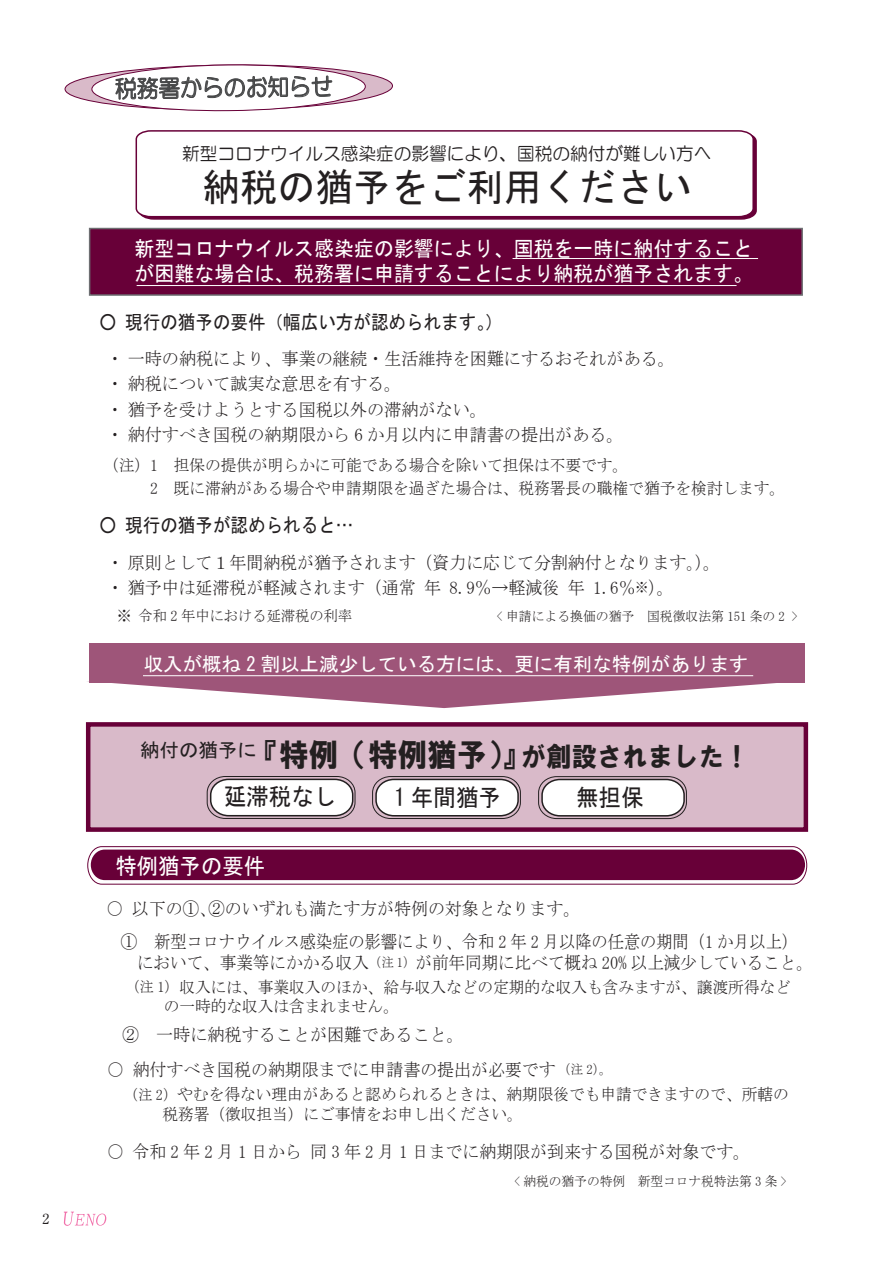
<style>
.page{position:relative;width:893px;height:1263px;background:#fff}
.page>*{position:absolute;margin:0;border:0;box-sizing:border-box;transform-origin:0 0}
.t1{font:39px "MS Gothic";color:#231f20}
.t2{font:31.5px "HG Soei Kakugothic UB";color:#231f20;scale:.94 1}
.t3{font:24px "MS Gothic";color:#231f20;scale:.94 1}
.t4{font:24px "HG Maru Gothic MPRO";color:#474849;scale:.91 1}
.t5{font:22.5px "MS Gothic";color:#fff;scale:.95 1}
.t6{font:21px/25.5px "MS Gothic";color:#fff;scale:.95 1}
.t7{font:19.5px "MS Gothic";color:#231f20;scale:.9 1}
.t8{font:19.5px "MS Gothic";color:#fff}
.t9{font:18px/25.5px "MS Mincho";color:#231f20;scale:.95 1}
.t10{font:18px/25.5px "MS Mincho";color:#231f20;scale:.94 1}
.t11{font:18px "HG Maru Gothic MPRO";color:#231f20}
.t12{font:16.5px/19.5px "MS Mincho";color:#231f20;scale:.95 1}
.t13{font:15px "MS Mincho";color:#231f20;scale:.95 1}
.t14{font:13.8px "Ryumin Pr 6 N";color:#231f20}
.t15{font:13.5px "MS Mincho";color:#231f20;scale:.95 1}
.t16{font:13.5px "MS Mincho";color:#231f20;scale:.94 1}
.s1{font-size:13.5px}
.s2{font-size:27px}
.s3{font-size:15px}
</style>
<div class="page">
<svg style="left:64px;top:1211px;width:42px;height:15px"></svg>
<div style="left:90px;top:228px;width:712px;height:67px;background:#680038"></div>
<div style="left:89px;top:228px;width:714px;height:68px;border:2px solid #6d6e71"></div>
<svg style="left:393px;top:130px;width:362px;height:88px"></svg>
<div style="left:88px;top:724px;width:718px;height:105px;background:#d9bac9"></div>
<div style="left:86px;top:722px;width:722px;height:110px;border:4px solid #680038"></div>
<svg style="left:64px;top:64px;width:329px;height:183px"></svg>
<svg style="left:87px;top:846px;width:720px;height:38px;background:#812b5a"></svg>
<div style="left:89px;top:644px;width:716px;height:39px;background:#9e5579"></div>
<svg style="left:87px;top:681px;width:689px;height:27px"></svg>
<hr style="left:143px;top:675px;width:610px;height:1px;background:#fff">
<hr style="left:512px;top:258px;width:246px;height:1px;background:#fff">
<hr style="left:137px;top:285px;width:599px;height:1px;background:#fff">
<svg style="left:206px;top:776px;width:150px;height:43px;background:#dcd7d9"></svg>
<svg style="left:372px;top:776px;width:149px;height:43px;background:#dcd7da"></svg>
<svg style="left:538px;top:776px;width:149px;height:43px;background:#dcd7da"></svg>
<p class="t14" style="left:43px;top:1208px;width:8px">2</p>
<h3 class="t4" style="left:115px;top:77px;width:241px;rotate:-1deg">税務署からのお知らせ</h3>
<p class="t11" style="left:182px;top:145px;width:531px">新型コロナウイルス感染症の影響により、国税の納付が難しい方へ</p>
<h1 class="t1" style="left:202px;top:168px;width:491px">納税の猶予をご利用ください</h1>
<p class="t6" style="left:135px;top:235px;width:652px">新型コロナウイルス感染症の影響により、国税を一時に納付することが困難な場合は、税務署に申請することにより納税が猶予されます。</p>
<p class="t7" style="left:99px;top:312px;width:450px">○ 現行の猶予の要件（幅広い方が認められます。）</p>
<p class="t9" style="left:106px;top:345px;width:600px">・ 一時の納税により、事業の継続・生活維持を困難にするおそれがある。・ 納税について誠実な意思を有する。<br>・ 猶予を受けようとする国税以外の滞納がない。<br>・ 納付すべき国税の納期限から 6 か月以内に申請書の提出がある。</p>
<p class="t12" style="left:150px;top:454px;width:670px;line-height:22.5px;text-indent:-47px">（注）1 担保の提供が明らかに可能である場合を除いて担保は不要です。<br>2 既に滞納がある場合や申請期限を過ぎた場合は、税務署長の職権で猶予を検討します。</p>
<p class="t7" style="left:99px;top:516px;width:284px">○ 現行の猶予が認められると…</p>
<p class="t10" style="left:107px;top:549px;width:654px">・ 原則として１年間納税が猶予されます （資力に応じて分割納付となります。）。・ 猶予中は延滞税が軽減されます（通常 年 8.9％→軽減後 年 1.6％<span class="s1">※</span>）。</p>
<p class="t13" style="left:117px;top:608px;width:249px">※ 令和 2 年中における延滞税の利率</p>
<p class="t15" style="left:496px;top:610px;width:319px">&lt; 申請による換価の猶予　国税徴収法第 151 条の 2 &gt;</p>
<p class="t8" style="left:144px;top:654px;width:606px">収入が概ね 2 割以上減少している方には、更に有利な特例があります</p>
<h2 class="t2" style="left:140px;top:738px;width:650px"><sup>納付の猶予に</sup>『特例（特例猶予）』<span class="s2">が創設されました！</span></h2>
<h3 class="t3" style="left:224px;top:784px;width:121px">延滞税なし</h3>
<h3 class="t3" style="left:394px;top:786px;width:116px">1 年間猶予</h3>
<h3 class="t3" style="left:576px;top:786px;width:73px">無担保</h3>
<p class="t5" style="left:115px;top:854px;width:159px">特例猶予の要件</p>
<p class="t10" style="left:106px;top:896px;width:505px">○ 以下の①、②のいずれも満たす方が特例の対象となります。</p>
<p class="t9" style="left:137px;top:930px;width:713px;line-height:21px;text-indent:-17px">① 新型コロナウイルス感染症の影響により、令和 2 年 2 月以降の任意の期間（1 か月以上）において、事業等にかかる収入<span class="s1">（注 1）</span>が前年同期に比べて概ね 20% 以上減少していること。</p>
<p class="t12" style="left:164px;top:977px;width:662px;text-indent:-38px"><span class="s3">（注 1）</span>収入には、事業収入のほか、給与収入などの定期的な収入も含みますが、譲渡所得などの一時的な収入は含まれません。</p>
<p class="t9" style="left:122px;top:1022px;width:361px">②　一時に納税することが困難であること。</p>
<p class="t10" style="left:107px;top:1057px;width:538px">○ 納付すべき国税の納期限までに申請書の提出が必要です <span class="s1">（注 2）。</span></p>
<p class="t12" style="left:162px;top:1084px;width:661px;text-indent:-38px"><span class="s3">（注 2）</span>やむを得ない理由があると認められるときは、納期限後でも申請できますので、所轄の税務署（徴収担当）にご事情をお申し出ください。</p>
<p class="t10" style="left:107px;top:1138px;width:685px">○ 令和 2 年 2 月 1 日から 同 3 年 2 月 1 日までに納期限が到来する国税が対象です。</p>
<p class="t16" style="left:514px;top:1174px;width:292px">&lt; 納税の猶予の特例　新型コロナ税特法第 3 条 &gt;</p>
</div>
